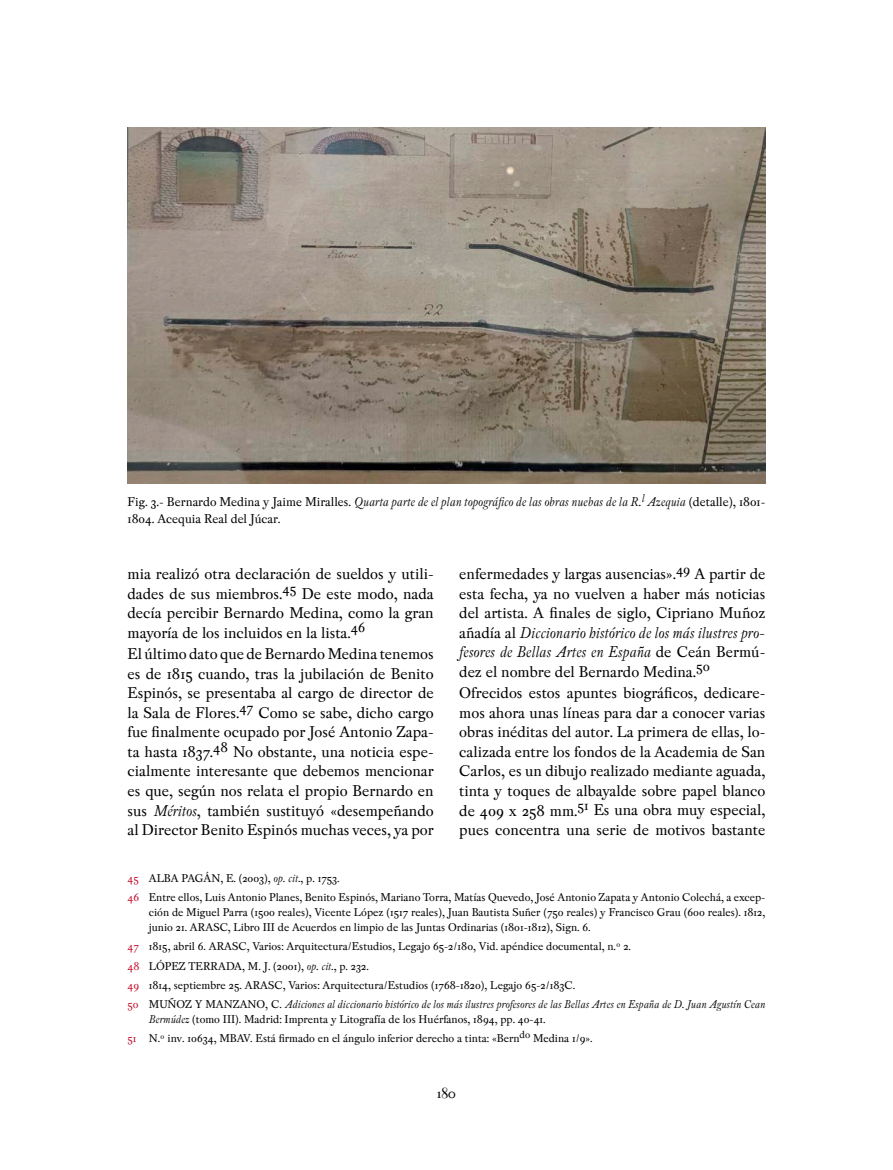
<style>
.page{position:relative;width:893px;height:1170px;background:#fff}
.page>*{position:absolute;margin:0;border:0;box-sizing:border-box;transform-origin:0 0}
.t1{font:18px "Peleguer";color:#000}
.t2{font:16.5px/19.5px "Pradell";color:#000;text-align:justify}
.t3{font:13.5px/16.5px "Pradell";color:#000}
.t4{font:12px/19.2px "Pradell";color:#000}
.s1{font-style:italic}
.s2{color:#c4112f}
</style>
<div class="page">
<img style="left:128px;top:128px;width:637px;height:356px">
<p class="t3" style="left:128px;top:494px;width:639px">Fig. 3.- Bernardo Medina y Jaime Miralles. <span class="s1">Quarta parte de el plan topográfico de las obras nuebas de la R.</span><sup>l</sup> <span class="s1">Azequia</span> (detalle), 1801-<br>1804. Acequia Real del Júcar.</p>
<p class="t2" style="left:459px;top:564px;width:308px">enfermedades y largas ausencias».<sup>49</sup> A partir de esta fecha, ya no vuelven a haber más noticias del artista. A finales de siglo, Cipriano Muñoz añadía al <span class="s1">Diccionario histórico de los más ilustres pro&shy;fesores de Bellas Artes en España</span> de Ceán Bermú&shy;dez el nombre del Bernardo Medina.<sup>50</sup></p>
<p class="t2" style="left:459px;top:683px;width:308px">Ofrecidos estos apuntes biográficos, dedicare&shy;mos ahora unas líneas para dar a conocer varias obras inéditas del autor. La primera de ellas, lo&shy;calizada entre los fondos de la Academia de San Carlos, es un dibujo realizado mediante aguada, tinta y toques de albayalde sobre papel blanco de 409 x 258 mm.<sup>51</sup> Es una obra muy especial, pues concentra una serie de motivos bastante</p>
<p class="t4" style="left:128px;top:868px;width:639px"><span class="s2">45</span> ALBA PAGÁN, E. (2003), <span class="s1">op</span>. <span class="s1">cit</span>., p. 1753.<br><span class="s2">46</span> Entre ellos, Luis Antonio Planes, Benito Espinós, Mariano Torra, Matías Quevedo, José Antonio Zapata y Antonio Colechá, a excep-</p>
<p class="t4" style="left:149px;top:904px;width:618px;line-height:15px">ción de Miguel Parra (1500 reales), Vicente López (1517 reales), Juan Bautista Suñer (750 reales) y Francisco Grau (600 reales). 1812, junio 21. ARASC, Libro III de Acuerdos en limpio de las Juntas Ordinarias (1801-1812), Sign. 6.</p>
<p class="t4" style="left:128px;top:936px;width:639px"><span class="s2">47</span> 1815, abril 6. ARASC, Varios: Arquitectura/Estudios, Legajo 65-2/180, Vid. apéndice documental, n.º 2.<br><span class="s2">48</span> LÓPEZ TERRADA, M. J. (2001), <span class="s1">op</span>. <span class="s1">cit</span>., p. 232.<br><span class="s2">49</span> 1814, septiembre 25. ARASC, Varios: Arquitectura/Estudios (1768-1820), Legajo 65-2/183C.<br><span class="s2">50</span> MUÑOZ Y MANZANO, C. <span class="s1">Adiciones al diccionario histórico de los más ilustres profesores de las Bellas Artes en España de D. Juan Agustín Cean</span></p>
<p class="t4" style="left:128px;top:1009px;width:467px;text-indent:21px"><span class="s1">Bermúdez</span> (tomo III). Madrid: Imprenta y Litografía de los Huérfanos, 1894, pp. 40-41.<br><span class="s2">51</span> N.º inv. 10634, MBAV. Está firmado en el ángulo inferior derecho a tinta: «Bern<sup>do</sup> Medina 1/9».</p>
<p class="t2" style="left:128px;top:564px;width:308px">mia realizó otra declaración de sueldos y utili&shy;dades de sus miembros.<sup>45</sup> De este modo, nada decía percibir Bernardo Medina, como la gran mayoría de los incluidos en la lista.<sup>46</sup></p>
<p class="t2" style="left:128px;top:644px;width:308px">El último dato que de Bernardo Medina tenemos es de 1815 cuando, tras la jubilación de Benito Espinós, se presentaba al cargo de director de la Sala de Flores.<sup>47</sup> Como se sabe, dicho cargo fue finalmente ocupado por José Antonio Zapa&shy;ta hasta 1837.<sup>48</sup> No obstante, una noticia espe&shy;cialmente interesante que debemos mencionar es que, según nos relata el propio Bernardo en sus <span class="s1">Méritos</span>, también sustituyó «desempeñando al Director Benito Espinós muchas veces, ya por</p>
<p class="t1" style="left:437px;top:1083px;width:20px">180</p>
</div>
